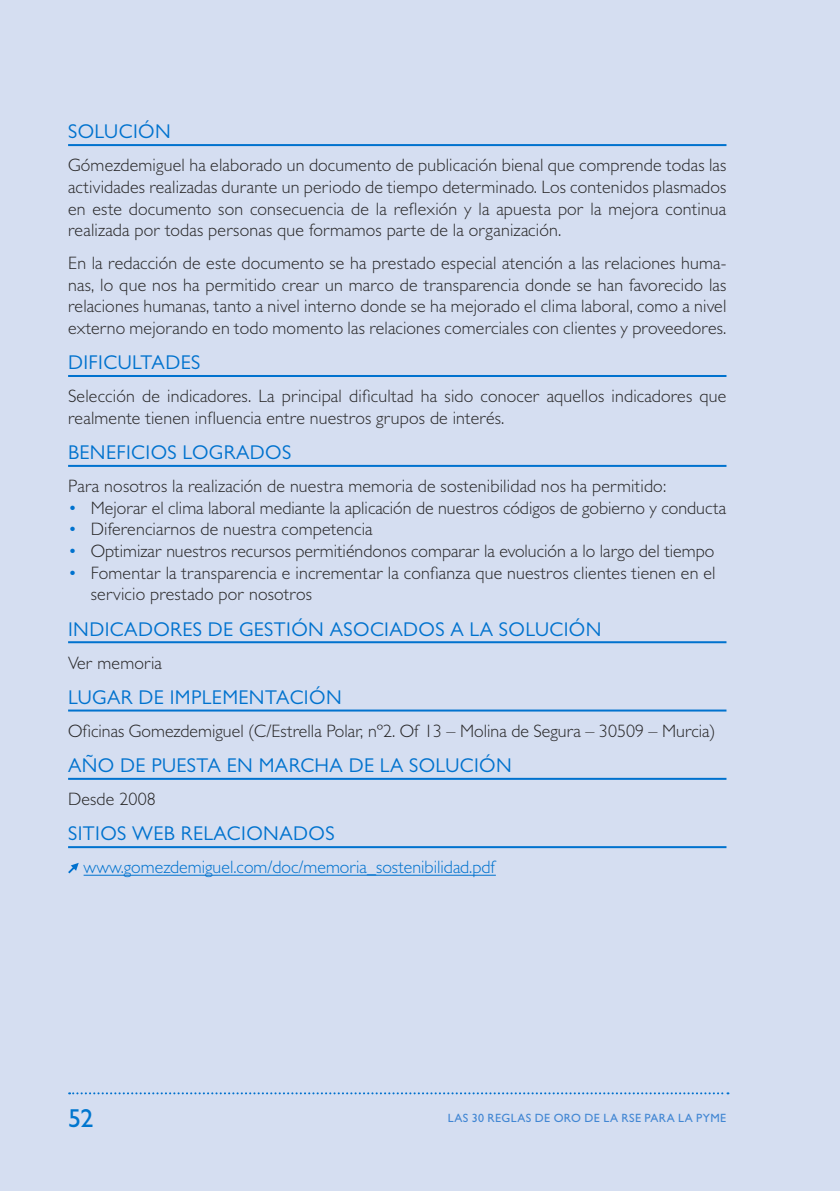
<style>
.page{position:relative;width:840px;height:1191px;background:#fff}
.page>*{position:absolute;margin:0;border:0;box-sizing:border-box;transform-origin:0 0}
.t1{font:500 26px "Gill Sans MT Pro";color:#0076cf}
.t2{font:20px "Gill Sans MT Pro";letter-spacing:.02em;color:#0072ce}
.t3{font:300 18px/21.6px "Gill Sans MT Pro";letter-spacing:.01em;color:#292829;text-align:justify}
.t4{font:300 18px "Gill Sans MT Pro";color:#0072ce}
.t5{font:500 12px "Gill Sans MT Pro";letter-spacing:.03em;color:#4186d3}
.s1{color:#0072ce}
</style>
<div class="page">
<div style="left:0;top:0;width:839px;height:1191px;background:#d5def1"></div>
<svg style="left:69px;top:1092px;width:659px;height:2px"></svg>
<hr style="left:68px;top:144px;width:658px;height:2px;background:#0072ce">
<hr style="left:68px;top:375px;width:658px;height:2px;background:#0072ce">
<hr style="left:68px;top:465px;width:658px;height:2px;background:#0072ce">
<hr style="left:68px;top:641px;width:658px;height:2px;background:#0072ce">
<hr style="left:68px;top:709px;width:658px;height:2px;background:#0072ce">
<hr style="left:68px;top:778px;width:658px;height:2px;background:#0072ce">
<hr style="left:68px;top:846px;width:658px;height:2px;background:#0072ce">
<hr style="left:84px;top:874px;width:411px;height:1px;background:#0072ce">
<svg style="left:68px;top:862px;width:11px;height:11px"></svg>
<p class="t2" style="left:68px;top:120px;width:24px">SOLUCIÓ</p>
<p class="t2" style="left:155px;top:120px;width:17px">N</p>
<p class="t3" style="left:68px;top:154px;width:659px">Gómezdemiguel ha elaborado un documento de publicación bienal que comprende todas las actividades realizadas durante un periodo de tiempo determinado. Los contenidos plasmados en este documento son consecuencia de la reflexión y la apuesta por la mejora continua realizada por todas personas que formamos parte de la organización.</p>
<p class="t3" style="left:68px;top:252px;width:659px">En la redacción de este documento se ha prestado especial atención a las relaciones huma&shy;nas, lo que nos ha permitido crear un marco de transparencia donde se han favorecido las relaciones humanas, tanto a nivel interno donde se ha mejorado el clima laboral, como a nivel externo mejorando en todo momento las relaciones comerciales con clientes y proveedores.</p>
<p class="t2" style="left:68px;top:351px;width:43px">DI FICULTADES</p>
<p class="t3" style="left:68px;top:385px;width:659px">Selección de indicadores. La principal dificultad ha sido conocer aquellos indicadores que realmente tienen influencia entre nuestros grupos de interés.</p>
<p class="t2" style="left:68px;top:440px;width:69px">BENEFICIOS</p>
<p class="t2" style="left:182px;top:440px;width:15px">LOGRADOS</p>
<p class="t3" style="left:68px;top:475px;width:599px">Para nosotros la realización de nuestra memoria de sostenibilidad nos ha permitido:</p>
<p class="t3" style="left:68px;top:496px;width:659px"><span class="s1">•</span> Mejorar el clima laboral mediante la aplicación de nuestros códigos de gobierno y conducta</p>
<p class="t3" style="left:68px;top:518px;width:306px"><span class="s1">•</span> Diferenciarnos de nuestra competencia</p>
<p class="t3" style="left:68px;top:540px;width:647px"><span class="s1">•</span> Optimizar nuestros recursos permitiéndonos comparar la evolución a lo largo del tiempo</p>
<p class="t3" style="left:91px;top:561px;width:626px;text-indent:-23px"><span class="s1">•</span> Fomentar la transparencia e incrementar la confianza que nuestros clientes tienen en el servicio prestado por nosotros</p>
<p class="t2" style="left:68px;top:617px;width:35px">INDICADORES</p>
<p class="t2" style="left:208px;top:617px;width:44px">DE GESTIÓ</p>
<p class="t2" style="left:308px;top:617px;width:36px">N ASOCIADOS</p>
<p class="t2" style="left:450px;top:617px;width:62px">ALA SOLUCIÓ</p>
<p class="t2" style="left:585px;top:617px;width:17px">N</p>
<p class="t3" style="left:68px;top:651px;width:95px">Ver memoria</p>
<p class="t2" style="left:68px;top:685px;width:25px">LUGAR</p>
<p class="t2" style="left:138px;top:685px;width:140px">DE IMPLEMENTACIÓ</p>
<p class="t2" style="left:326px;top:685px;width:17px">N</p>
<p class="t3" style="left:68px;top:719px;width:648px">Oficinas Gomezdemiguel (C/Estrella Polar, nº2. Of 13 – Molina de Segura – 30509 – Murcia)</p>
<p class="t2" style="left:68px;top:753px;width:107px">AÑO DE PUESTA</p>
<p class="t2" style="left:227px;top:753px;width:63px">EN MARCHA</p>
<p class="t2" style="left:348px;top:753px;width:74px">DELASOLUCIÓ</p>
<p class="t2" style="left:496px;top:753px;width:17px">N</p>
<p class="t3" style="left:68px;top:788px;width:89px">Desde 2008</p>
<p class="t2" style="left:68px;top:822px;width:20px">SITIOS</p>
<p class="t2" style="left:132px;top:822px;width:61px">WEB RELACIO</p>
<p class="t2" style="left:263px;top:822px;width:31px">NADOS</p>
<p class="t4" style="left:84px;top:856px;width:413px">www.gomezdemiguel.com/doc/memoria_sostenibilidad.pdf</p>
<h1 class="t1" style="left:68px;top:1102px;width:27px">52</h1>
<p class="t5" style="left:447px;top:1110px;width:181px">LAS 30 REGLAS DE ORO DE LA RSE</p>
<p class="t5" style="left:644px;top:1110px;width:83px">PARA LA PYME</p>
</div>
